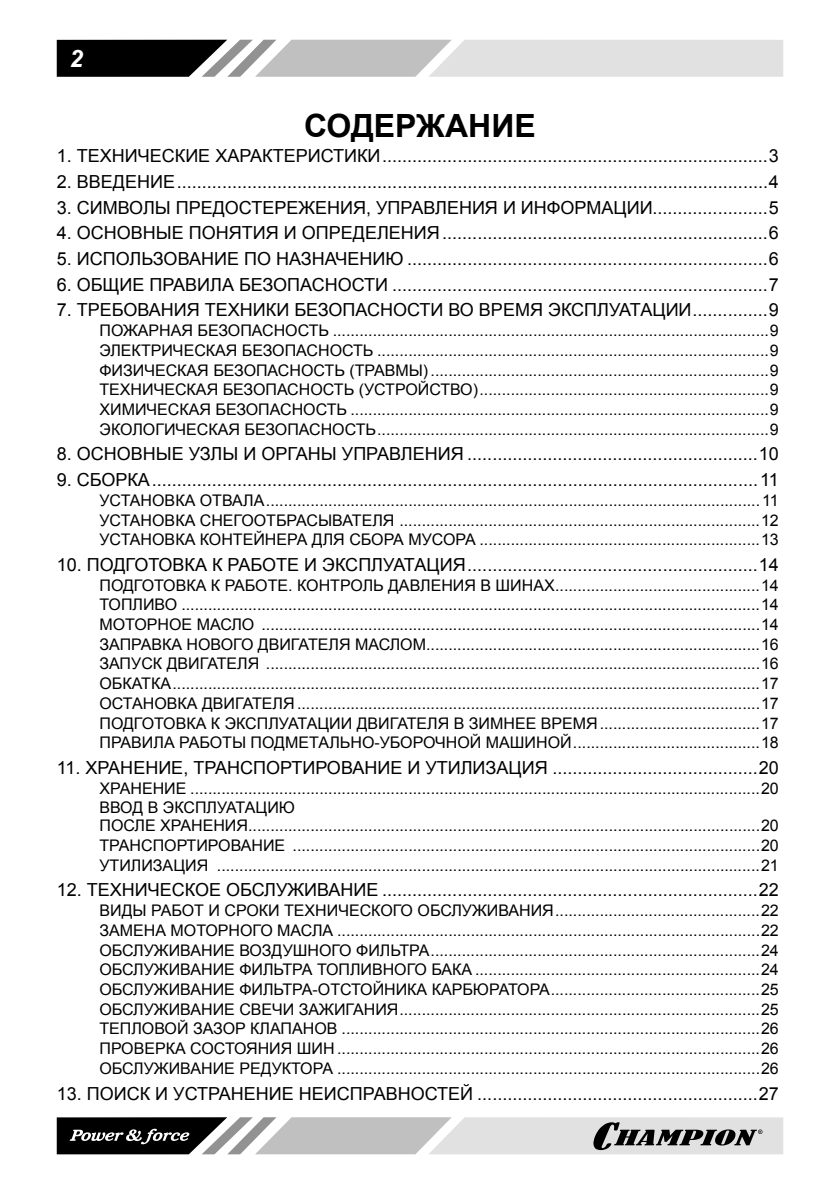
<style>
.page{position:relative;width:840px;height:1191px;background:#fff}
.page>*{position:absolute;margin:0;border:0;box-sizing:border-box;transform-origin:0 0}
.t1{font:700 32px "Arial";color:#000}
.t2{font:italic 700 24px "Arial";color:#fff}
.t3{font:18px "Arial";color:#000}
.t4{font:16px/19.8px "Arial";color:#000;text-align:justify}
</style>
<div class="page">
<svg style="left:57px;top:40px;width:725px;height:37px;background:#aaa"></svg>
<svg style="left:57px;top:1117px;width:725px;height:37px;background:#a1a1a1"></svg>
<h2 class="t2" style="left:70px;top:44px;width:15px">2</h2>
<h1 class="t1" style="left:304px;top:104px;width:233px">СОДЕРЖАНИЕ</h1>
<p class="t3" style="left:57px;top:144px;width:723px">1. ТЕХНИЧЕСКИЕ ХАРАКТЕРИСТИКИ .............................................................................3</p>
<p class="t3" style="left:57px;top:170px;width:723px">2. ВВЕДЕНИЕ ......................................................................................................................4</p>
<p class="t3" style="left:57px;top:196px;width:723px">3. СИМВОЛЫ ПРЕДОСТЕРЕЖЕНИЯ, УПРАВЛЕНИЯ И ИНФОРМАЦИИ.......................5</p>
<p class="t3" style="left:57px;top:221px;width:723px">4. ОСНОВНЫЕ ПОНЯТИЯ И ОПРЕДЕЛЕНИЯ .................................................................6</p>
<p class="t3" style="left:57px;top:247px;width:723px">5. ИСПОЛЬЗОВАНИЕ ПО НАЗНАЧЕНИЮ ........................................................................6</p>
<p class="t3" style="left:57px;top:273px;width:723px">6. ОБЩИЕ ПРАВИЛА БЕЗОПАСНОСТИ ...........................................................................7</p>
<p class="t3" style="left:57px;top:298px;width:723px">7. ТРЕБОВАНИЯ ТЕХНИКИ БЕЗОПАСНОСТИ ВО ВРЕМЯ ЭКСПЛУАТАЦИИ ...............9</p>
<p class="t4" style="left:99px;top:321px;width:680px">ПОЖАРНАЯ БЕЗОПАСНОСТЬ ..................................................................................................9<br>ЭЛЕКТРИЧЕСКАЯ БЕЗОПАСНОСТЬ ........................................................................................9<br>ФИЗИЧЕСКАЯ БЕЗОПАСНОСТЬ (ТРАВМЫ) ............................................................................9<br>ТЕХНИЧЕСКАЯ БЕЗОПАСНОСТЬ (УСТРОЙСТВО) .................................................................9<br>ХИМИЧЕСКАЯ БЕЗОПАСНОСТЬ ..............................................................................................9<br>ЭКОЛОГИЧЕСКАЯ БЕЗОПАСНОСТЬ ........................................................................................9</p>
<p class="t3" style="left:57px;top:442px;width:723px">8. ОСНОВНЫЕ УЗЛЫ И ОРГАНЫ УПРАВЛЕНИЯ ..........................................................10</p>
<p class="t3" style="left:57px;top:468px;width:723px">9. СБОРКА .........................................................................................................................11</p>
<p class="t4" style="left:99px;top:490px;width:680px">УСТАНОВКА ОТВАЛА ...............................................................................................................11<br>УСТАНОВКА СНЕГООТБРАСЫВАТЕЛЯ .................................................................................12<br>УСТАНОВКА КОНТЕЙНЕРА ДЛЯ СБОРА МУСОРА ...............................................................13</p>
<p class="t3" style="left:57px;top:553px;width:723px">10. ПОДГОТОВКА К РАБОТЕ И ЭКСПЛУАТАЦИЯ ..........................................................14</p>
<p class="t4" style="left:99px;top:575px;width:680px">ПОДГОТОВКА К РАБОТЕ. КОНТРОЛЬ ДАВЛЕНИЯ В ШИНАХ ..............................................14<br>ТОПЛИВО ..................................................................................................................................14<br>МОТОРНОЕ МАСЛО ................................................................................................................14<br>ЗАПРАВКА НОВОГО ДВИГАТЕЛЯ МАСЛОМ. ..........................................................................16<br>ЗАПУСК ДВИГАТЕЛЯ ...............................................................................................................16<br>ОБКАТКА ....................................................................................................................................17<br>ОСТАНОВКА ДВИГАТЕЛЯ ........................................................................................................17<br>ПОДГОТОВКА К ЭКСПЛУАТАЦИИ ДВИГАТЕЛЯ В ЗИМНЕЕ ВРЕМЯ ....................................17<br>ПРАВИЛА РАБОТЫ ПОДМЕТАЛЬНО-УБОРОЧНОЙ МАШИНОЙ ..........................................18</p>
<p class="t3" style="left:57px;top:756px;width:723px">11. ХРАНЕНИЕ, ТРАНСПОРТИРОВАНИЕ И УТИЛИЗАЦИЯ .........................................20</p>
<p class="t4" style="left:99px;top:778px;width:680px">ХРАНЕНИЕ ................................................................................................................................20<br>ВВОД В ЭКСПЛУАТАЦИЮ</p>
<p class="t4" style="left:99px;top:816px;width:680px">ПОСЛЕ ХРАНЕНИЯ ...................................................................................................................20<br>ТРАНСПОРТИРОВАНИЕ .........................................................................................................20<br>УТИЛИЗАЦИЯ ..........................................................................................................................21</p>
<p class="t3" style="left:57px;top:878px;width:723px">12. ТЕХНИЧЕСКОЕ ОБСЛУЖИВАНИЕ ...........................................................................22</p>
<p class="t4" style="left:99px;top:900px;width:680px">ВИДЫ РАБОТ И СРОКИ ТЕХНИЧЕСКОГО ОБСЛУЖИВАНИЯ ..............................................22<br>ЗАМЕНА МОТОРНОГО МАСЛА ...............................................................................................22<br>ОБСЛУЖИВАНИЕ ВОЗДУШНОГО ФИЛЬТРА ..........................................................................24<br>ОБСЛУЖИВАНИЕ ФИЛЬТРА ТОПЛИВНОГО БАКА ................................................................24<br>ОБСЛУЖИВАНИЕ ФИЛЬТРА-ОТСТОЙНИКА КАРБЮРАТОРА ...............................................25<br>ОБСЛУЖИВАНИЕ СВЕЧИ ЗАЖИГАНИЯ .................................................................................25<br>ТЕПЛОВОЙ ЗАЗОР КЛАПАНОВ ..............................................................................................26<br>ПРОВЕРКА СОСТОЯНИЯ ШИН ...............................................................................................26<br>ОБСЛУЖИВАНИЕ РЕДУКТОРА ...............................................................................................26</p>
<p class="t3" style="left:57px;top:1081px;width:723px">13. ПОИСК И УСТРАНЕНИЕ НЕИСПРАВНОСТЕЙ ........................................................27</p>
</div>
